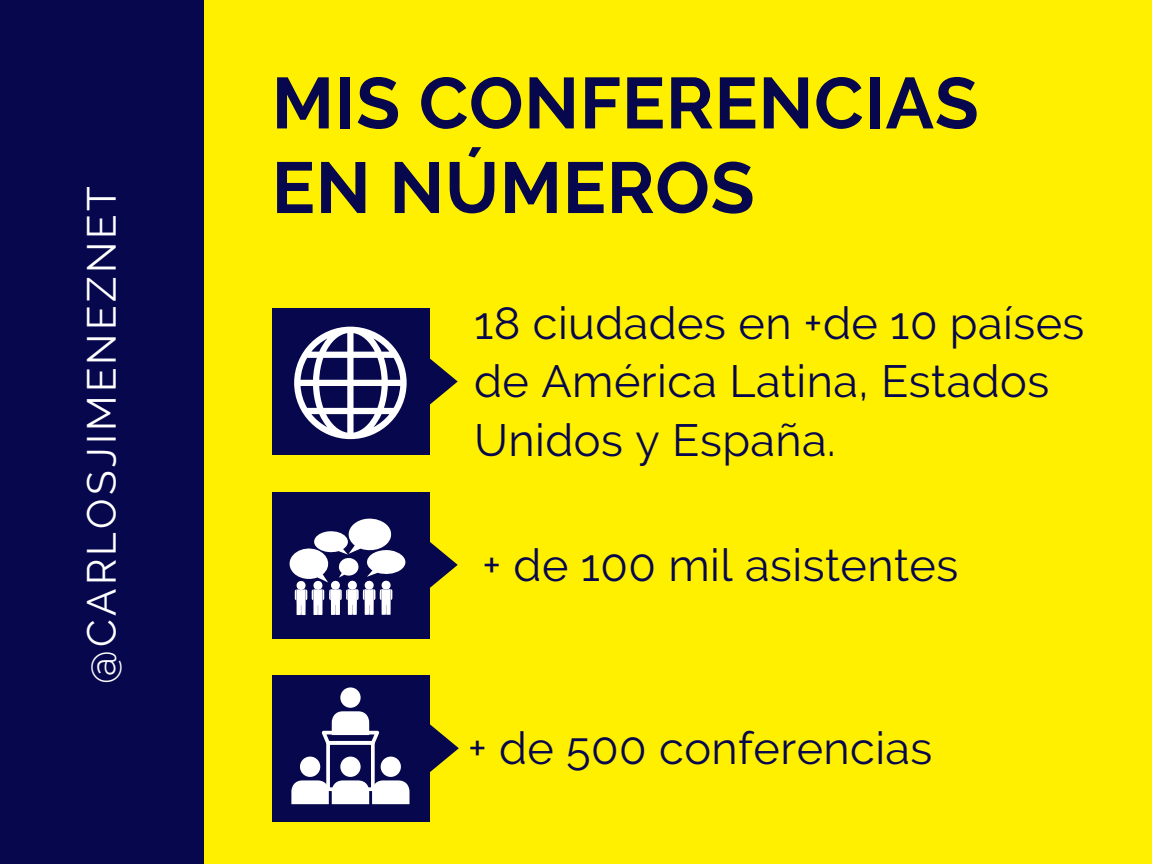
<style>
.page{position:relative;width:1152px;height:864px;background:#fff000}
.page>*{position:absolute;margin:0;border:0;box-sizing:border-box;transform-origin:0 0}
.t1{font:700 72px/84.6px "Raleway";letter-spacing:.01em;color:#07074e}
.t2{font:45px/58.5px "Raleway";letter-spacing:.01em;color:#07074e}
.t3{font:40.5px "Raleway";letter-spacing:.08em;color:#fff}
</style>
<div class="page">
<div style="left:0;top:0;width:204px;height:864px;background:#07074e"></div>
<div style="left:272px;top:309px;width:157px;height:146px;background:#07074e"></div>
<svg style="left:429px;top:357px;width:29px;height:49px"></svg>
<div style="left:272px;top:492px;width:157px;height:146px;background:#07074e"></div>
<svg style="left:429px;top:541px;width:29px;height:48px"></svg>
<div style="left:272px;top:675px;width:157px;height:147px;background:#07074e"></div>
<svg style="left:430px;top:724px;width:29px;height:48px"></svg>
<svg style="left:294px;top:327px;width:113px;height:112px"></svg>
<svg style="left:289px;top:518px;width:117px;height:98px"></svg>
<div style="left:340px;top:687px;width:21px;height:21px;background:#fff;border-radius:50%"></div>
<svg style="left:291px;top:711px;width:119px;height:93px"></svg>
<p class="t3" style="left:78px;top:684px;width:499px;rotate:-90deg">@CARLOSJIMENEZNET</p>
<h1 class="t1" style="left:272px;top:61px;width:709px">MIS CONFERENCIAS<br>EN NÚMEROS</h1>
<p class="t2" style="left:474px;top:294px;width:612px">18 ciudades en +de 10 países de América Latina, Estados<br>Unidos y España.</p>
<p class="t2" style="left:483px;top:536px;width:477px">+ de 100 mil asistentes</p>
<p class="t2" style="left:468px;top:719px;width:466px">+ de 500 conferencias</p>
</div>
